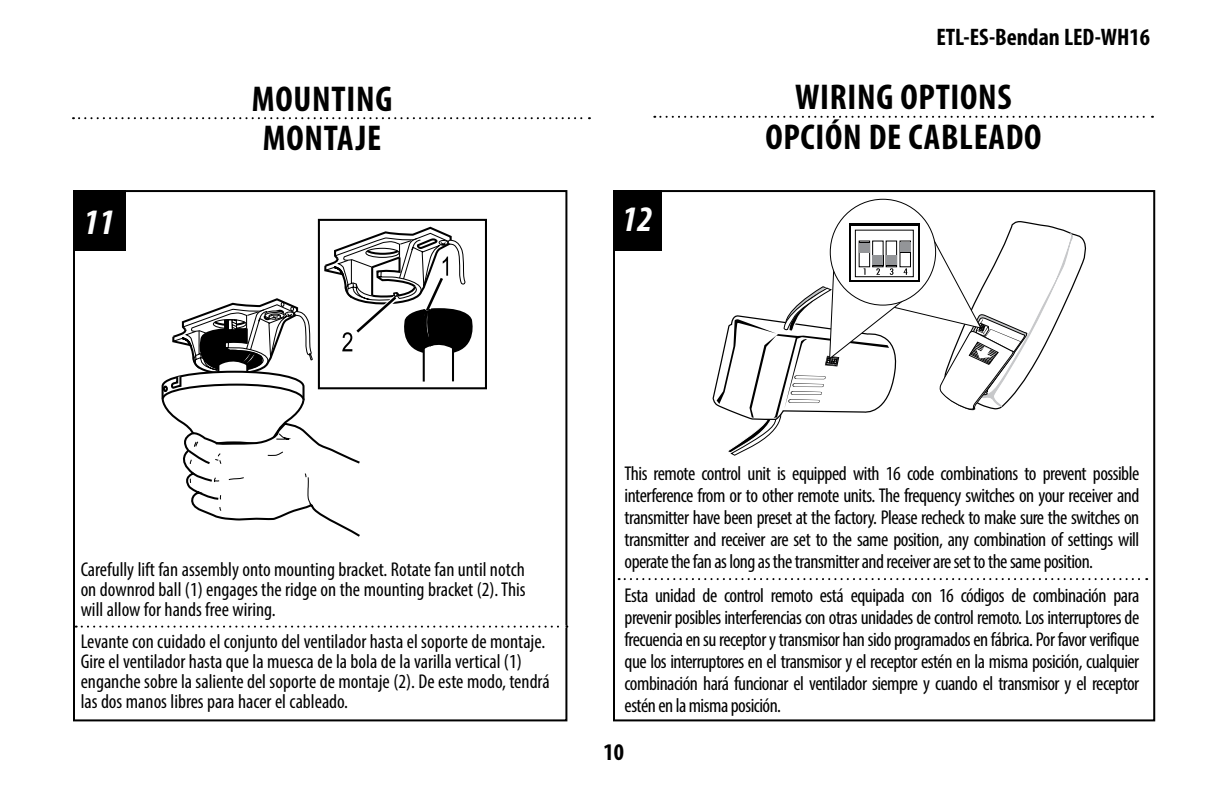
<style>
.page{position:relative;width:1224px;height:792px;background:#fff}
.page>*{position:absolute;margin:0;border:0;box-sizing:border-box;transform-origin:0 0}
.t1{font:700 condensed 36px/40px "Myriad Pro";letter-spacing:.02em;color:#000;text-align:center}
.t2{font:italic 700 condensed 36px "Myriad Pro";color:#fff}
.t3{font:700 condensed 24px "Myriad Pro";color:#000}
.t4{font:condensed 20px/22px "Myriad Pro";color:#000;text-align:justify}
</style>
<div class="page">
<svg style="left:73px;top:117px;width:517px;height:2px"></svg>
<div style="left:73px;top:190px;width:52px;height:60px;background:#000"></div>
<svg style="left:162px;top:218px;width:315px;height:319px"></svg>
<div style="left:73px;top:190px;width:494px;height:531px;border:2px solid #000"></div>
<svg style="left:76px;top:626px;width:491px;height:2px"></svg>
<svg style="left:619px;top:578px;width:528px;height:2px"></svg>
<svg style="left:712px;top:219px;width:375px;height:237px"></svg>
<div style="left:859px;top:242px;width:11px;height:11px;background:#000"></div>
<div style="left:873px;top:255px;width:10px;height:11px;background:#000"></div>
<div style="left:887px;top:255px;width:10px;height:11px;background:#000"></div>
<div style="left:900px;top:242px;width:11px;height:11px;background:#000"></div>
<div style="left:859px;top:243px;width:11px;height:10px;background:#939598"></div>
<div style="left:873px;top:255px;width:10px;height:10px;background:#939598"></div>
<div style="left:886px;top:255px;width:11px;height:10px;background:#939598"></div>
<div style="left:900px;top:242px;width:11px;height:10px;background:#939598"></div>
<div style="left:613px;top:190px;width:542px;height:531px;border:2px solid #000"></div>
<div style="left:613px;top:190px;width:48px;height:60px;background:#000"></div>
<svg style="left:654px;top:116px;width:499px;height:2px"></svg>
<h1 class="t2" style="left:84px;top:199px;width:32px">11</h1>
<h1 class="t1" style="left:252px;top:78px;width:142px">MOUNTING<br>MONTAJ E</h1>
<h1 class="t2" style="left:622px;top:196px;width:32px">12</h1>
<p class="t3" style="left:936px;top:22px;width:215px">ETL-ES-Bendan LED-WH16</p>
<h1 class="t1" style="left:765px;top:76px;width:278px">wiring OPTIONS<br>OPCIÓN DE CABLEADO</h1>
<p class="t4" style="left:81px;top:560px;width:446px;line-height:20px">Carefully lift fan assembly onto mounting bracket. Rotate fan until notch on downrod ball (1) engages the ridge on the mounting bracket (2). This will allow for hands free wiring.</p>
<p class="t4" style="left:81px;top:632px;width:471px;line-height:20px;text-align:left">Levante con cuidado el conjunto del ventilador hasta el soporte de montaje.<br>Gire el ventilador hasta que la muesca de la bola de la varilla vertical (1) enganche sobre la saliente del soporte de montaje (2). De este modo, tendrá las dos manos libres para hacer el cableado.</p>
<p class="t4" style="left:625px;top:462px;width:516px">This remote control unit is equipped with 16 code combinations to prevent possible interference from or to other remote units. The frequency switches on your receiver and transmitter have been preset at the factory. Please recheck to make sure the switches on transmitter and receiver are set to the same position, any combination of settings will operate the fan as long as the transmitter and receiver are set to the same position.</p>
<p class="t4" style="left:625px;top:584px;width:516px">Esta unidad de control remoto está equipada con 16 códigos de combinación para prevenir posibles interferencias con otras unidades de control remoto. Los interruptores de frecuencia en su receptor y transmisor han sido programados en fábrica. Por favor verifique que los interruptores en el transmisor y el receptor estén en la misma posición, cualquier combinación hará funcionar el ventilador siempre y cuando el transmisor y el receptor estén en la misma posición.</p>
<p class="t3" style="left:603px;top:737px;width:22px">10</p>
</div>
